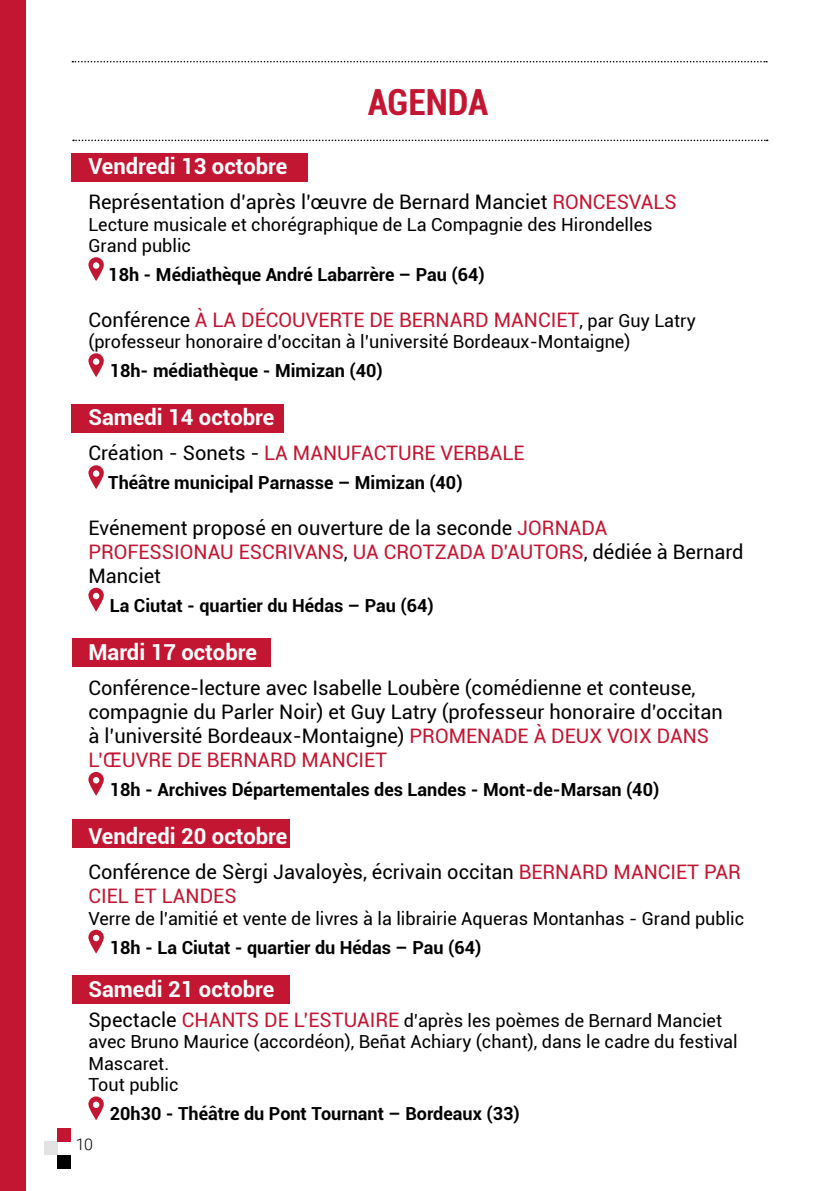
<style>
.page{position:relative;width:840px;height:1191px;background:#fff}
.page>*{position:absolute;margin:0;border:0;box-sizing:border-box;transform-origin:0 0}
.t1{font:700 condensed 36px "Roboto";color:#c31632}
.t2{font:700 22px "Roboto";color:#fff}
.t3{font:20px/24px "Roboto";color:#000}
.t4{font:20px "Roboto";color:#c31632}
.t5{font:18px/21.6px "Roboto";color:#000}
.t6{font:700 18px "Roboto";color:#000}
.t7{font:300 16px "Roboto";color:#000}
.s1{color:#c31632}
.s2{color:#000}
.s3{font-size:18px;color:#000}
.s4{font-size:20px}
.s5{font-size:20px;color:#c31632}
</style>
<div class="page">
<div style="left:44px;top:1141px;width:14px;height:14px;background:#e3e3e3"></div>
<div style="left:58px;top:1155px;width:13px;height:13px;background:#000"></div>
<div style="left:58px;top:1128px;width:13px;height:13px;background:#c31632"></div>
<div style="left:72px;top:975px;width:217px;height:29px;background:#c31632"></div>
<svg style="left:73px;top:140px;width:694px;height:1px"></svg>
<svg style="left:72px;top:61px;width:694px;height:1px"></svg>
<div style="left:0;top:0;width:25px;height:1191px;background:#c31632"></div>
<div style="left:72px;top:153px;width:236px;height:29px;background:#c31632"></div>
<div style="left:72px;top:404px;width:211px;height:29px;background:#c31632"></div>
<div style="left:72px;top:638px;width:199px;height:29px;background:#c31632"></div>
<div style="left:72px;top:819px;width:217px;height:29px;background:#c31632"></div>
<svg style="left:88px;top:257px;width:16px;height:24px"></svg>
<div style="left:93px;top:262px;width:6px;height:7px;background:#fff;border-radius:50%"></div>
<svg style="left:88px;top:353px;width:16px;height:24px"></svg>
<div style="left:93px;top:358px;width:6px;height:7px;background:#fff;border-radius:50%"></div>
<svg style="left:88px;top:465px;width:16px;height:24px"></svg>
<div style="left:93px;top:470px;width:6px;height:7px;background:#fff;border-radius:50%"></div>
<svg style="left:88px;top:588px;width:16px;height:23px"></svg>
<svg style="left:93px;top:593px;width:6px;height:6px"></svg>
<svg style="left:88px;top:772px;width:16px;height:23px"></svg>
<svg style="left:93px;top:777px;width:6px;height:6px"></svg>
<svg style="left:88px;top:929px;width:16px;height:24px"></svg>
<div style="left:93px;top:934px;width:6px;height:7px;background:#fff;border-radius:50%"></div>
<svg style="left:88px;top:1096px;width:16px;height:24px"></svg>
<div style="left:93px;top:1101px;width:6px;height:7px;background:#fff;border-radius:50%"></div>
<h1 class="t1" style="left:367px;top:77px;width:122px">AGENDA</h1>
<p class="t2" style="left:88px;top:150px;width:200px">Vendredi 13 octobre</p>
<p class="t3" style="left:88px;top:189px;width:589px">Représentation d’après l’œuvre de Bernard Manciet <span class="s1">RONCESVALS</span></p>
<p class="t5" style="left:88px;top:213px;width:565px">Lecture musicale et chorégraphique de La Compagnie des Hirondelles<br>Grand public</p>
<p class="t6" style="left:108px;top:262px;width:378px">18h - Médiathèque André Labarrère – Pau (64)</p>
<p class="t4" style="left:88px;top:305px;width:608px"><span class="s2">Conférence</span> À LA DÉCOUVERTE DE BERNARD MANCIET<span class="s3">, par Guy Latry</span></p>
<p class="t5" style="left:88px;top:330px;width:543px">(professeur honoraire d’occitan à l’université Bordeaux-Montaigne)</p>
<p class="t6" style="left:110px;top:358px;width:274px">18h- médiathèque - Mimizan (40)</p>
<p class="t2" style="left:88px;top:402px;width:187px">Samedi 14 octobre</p>
<p class="t4" style="left:88px;top:439px;width:437px"><span class="s2">Création - Sonets -</span> LA MANUFACTURE VERBALE</p>
<p class="t6" style="left:108px;top:470px;width:355px">Théâtre municipal Parnasse – Mimizan (40)</p>
<p class="t3" style="left:88px;top:515px;width:656px">Evénement proposé en ouverture de la seconde <span class="s1">JORNADA<br>PROFESSIONAU ESCRIVANS</span>, <span class="s1">UA CROTZADA D'AUTORS</span>, dédiée à Bernard<br>Manciet</p>
<p class="t6" style="left:110px;top:592px;width:325px">La Ciutat - quartier du Hédas – Pau (64)</p>
<p class="t2" style="left:88px;top:636px;width:170px">Mardi 17 octobre</p>
<p class="t3" style="left:88px;top:675px;width:635px">Conférence-lecture avec Isabelle Loubère (comédienne et conteuse, compagnie du Parler Noir) et Guy Latry (professeur honoraire d’occitan à l’université Bordeaux-Montaigne) <span class="s1">PROMENADE À DEUX VOIX DANS L’ŒUVRE DE BERNARD MANCIET</span></p>
<p class="t6" style="left:110px;top:776px;width:550px">18h - Archives Départementales des Landes - Mont-de-Marsan (40)</p>
<p class="t2" style="left:88px;top:820px;width:200px">Vendredi 20 octobre</p>
<p class="t3" style="left:88px;top:859px;width:653px">Conférence de Sèrgi Javaloyès, écrivain occitan <span class="s1">BERNARD MANCIET PAR<br>CIEL ET LANDES</span></p>
<p class="t5" style="left:88px;top:907px;width:657px">Verre de l’amitié et vente de livres à la librairie Aqueras Montanhas - Grand public</p>
<p class="t6" style="left:110px;top:934px;width:373px">18h - La Ciutat - quartier du Hédas – Pau (64)</p>
<p class="t2" style="left:88px;top:973px;width:187px">Samedi 21 octobre</p>
<p class="t5" style="left:88px;top:1008px;width:650px"><span class="s4">Spectacle</span> <span class="s5">CHANTS DE L’ESTUAIRE</span> d’après les poèmes de Bernard Manciet avec Bruno Maurice (accordéon), Beñat Achiary (chant), dans le cadre du festival Mascaret.<br>Tout public</p>
<p class="t6" style="left:110px;top:1101px;width:411px">20h30 - Théâtre du Pont Tournant – Bordeaux (33)</p>
<p class="t7" style="left:76px;top:1133px;width:19px">10</p>
</div>
